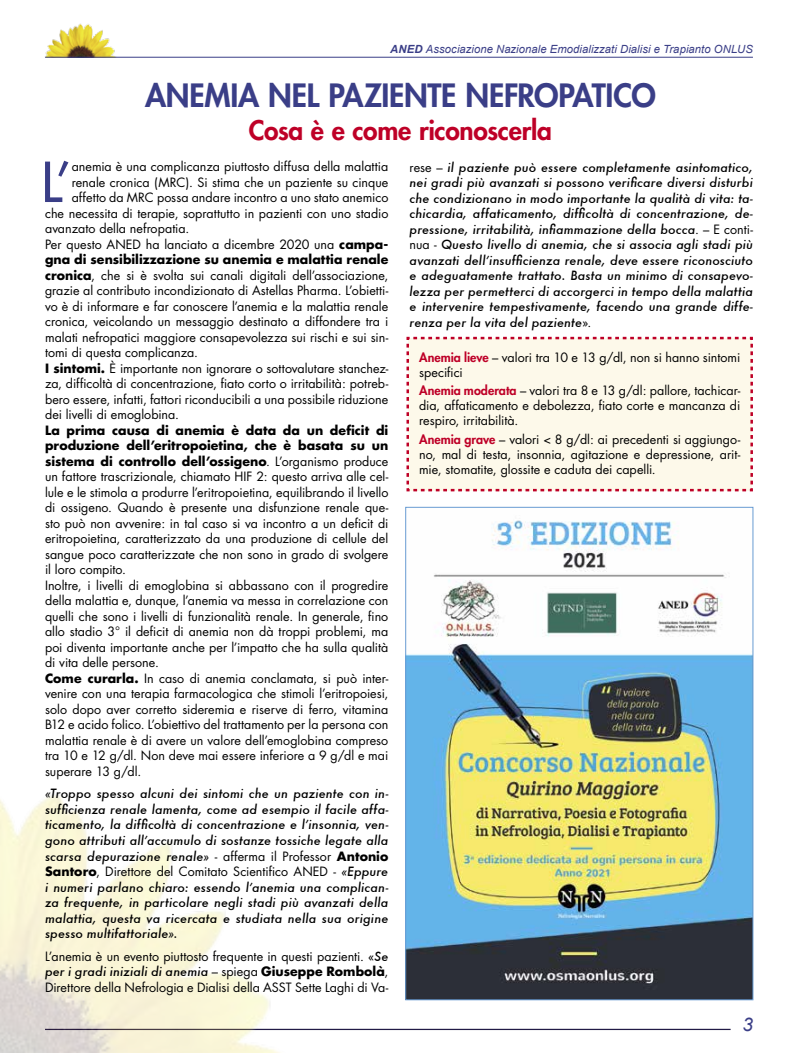
<style>
.page{position:relative;width:798px;height:1053px;background:#fff}
.page>*{position:absolute;margin:0;border:0;box-sizing:border-box;transform-origin:0 0}
.t1{font:53.62px "Futura";color:#3a3e87}
.t2{font:800 31.25px "Futura";letter-spacing:-.01em;color:#3a3e87}
.t3{font:800 26.25px "Futura";letter-spacing:-.01em;color:#be0027}
.t4{font:italic 18.75px "Arial";color:#3a3e87}
.t5{font:12.5px/15.5px "Futura";color:#000;text-align:justify}
.t6{font:italic 500 12.5px/15.5px "Futura";letter-spacing:.01em;color:#000;text-align:justify}
.t7{font:700 12.5px "Futura";letter-spacing:.005em;color:#000}
.t8{font:italic 11.25px "Arial";letter-spacing:.005em;color:#3a3e87}
.s1{font-weight:700}
.s2{font-weight:400;font-style:normal}
.s3{font-weight:700;font-style:normal}
.s4{font-weight:500;font-style:italic}
.s5{font-weight:800;color:#be0027}
</style>
<div class="page">
<img style="left:45px;top:23px;width:74px;height:34px">
<hr style="left:45px;top:57px;width:707px;height:1px;background:#3a3e87">
<hr style="left:45px;top:1028px;width:685px;height:1px;background:#211a46">
<img style="left:0;top:795px;width:316px;height:257px">
<div style="left:406px;top:336px;width:347px;height:156px;background:#fdf9ea"></div>
<img style="left:407px;top:520px;width:344px;height:478px">
<p class="t8" style="left:390px;top:42px;width:364px"><span class="s1">ANED</span> Associazione Nazionale Emodializzati Dialisi e Trapianto ONLUS</p>
<h2 class="t2" style="left:145px;top:76px;width:512px">ANEMIA NEL PAZIENTE NEFROPATICO</h2>
<h3 class="t3" style="left:249px;top:114px;width:305px">Cosa è e come riconoscerla</h3>
<h1 class="t1" style="left:41px;top:149px;width:32px">L’</h1>
<p class="t5" style="left:72px;top:159px;width:318px">anemia è una complicanza piuttosto diffusa della malattia</p>
<p class="t5" style="left:72px;top:174px;width:318px">renale cronica (MRC). Si stima che un paziente su cinque</p>
<p class="t5" style="left:72px;top:190px;width:318px">affetto da MRC possa andare incontro a uno stato anemico</p>
<p class="t5" style="left:45px;top:205px;width:345px">che necessita di terapie, soprattutto in pazienti con uno stadio</p>
<p class="t5" style="left:45px;top:221px;width:146px">avanzato della nefropatia.</p>
<p class="t5" style="left:45px;top:236px;width:344px">Per questo ANED ha lanciato a dicembre 2020 una <span class="s1">campa-</span></p>
<p class="t7" style="left:45px;top:251px;width:344px">gna di sensibilizzazione su anemia e malattia renale</p>
<p class="t5" style="left:45px;top:267px;width:344px"><span class="s1">cronica</span>, che si è svolta sui canali digitali dell’associazione,</p>
<p class="t5" style="left:45px;top:283px;width:344px">grazie al contributo incondizionato di Astellas Pharma. L’obietti-</p>
<p class="t5" style="left:45px;top:298px;width:344px">vo è di informare e far conoscere l’anemia e la malattia renale</p>
<p class="t5" style="left:45px;top:314px;width:344px">cronica, veicolando un messaggio destinato a diffondere tra i</p>
<p class="t5" style="left:45px;top:329px;width:344px">malati nefropatici maggiore consapevolezza sui rischi e sui sin-</p>
<p class="t5" style="left:45px;top:345px;width:154px">tomi di questa complicanza.</p>
<p class="t5" style="left:45px;top:360px;width:344px"><span class="s1">I sintomi.</span> È importante non ignorare o sottovalutare stanchez-</p>
<p class="t5" style="left:45px;top:376px;width:344px">za, difficoltà di concentrazione, fiato corto o irritabilità: potreb-</p>
<p class="t5" style="left:45px;top:391px;width:344px">bero essere, infatti, fattori riconducibili a una possibile riduzione</p>
<p class="t5" style="left:45px;top:407px;width:135px">dei livelli di emoglobina.</p>
<p class="t5" style="left:45px;top:422px;width:345px;text-align:left"><span class="s1">La prima causa di anemia è data da un deficit di produzione dell’eritropoietina, che è basata su un sistema di controllo dell’ossigeno</span>. L’organismo produce un fattore trascrizionale, chiamato HIF 2: questo arriva alle cel&shy;lule e le stimola a produrre l’eritropoietina, equilibrando il livello di ossigeno. Quando è presente una disfunzione renale que&shy;sto può non avvenire: in tal caso si va incontro a un deficit di eritropoietina, caratterizzato da una produzione di cellule del sangue poco caratterizzate che non sono in grado di svolgere il loro compito.<br>Inoltre, i livelli di emoglobina si abbassano con il progredire della malattia e, dunque, l’anemia va messa in correlazione con quelli che sono i livelli di funzionalità renale. In generale, fino allo stadio 3° il deficit di anemia non dà troppi problemi, ma poi diventa importante anche per l’impatto che ha sulla qualità di vita delle persone.<br><span class="s1">Come curarla.</span> In caso di anemia conclamata, si può inter&shy;venire con una terapia farmacologica che stimoli l’eritropoiesi, solo dopo aver corretto sideremia e riserve di ferro, vitamina B12 e acido folico. L’obiettivo del trattamento per la persona con malattia renale è di avere un valore dell’emoglobina compreso tra 10 e 12 g/dl. Non deve mai essere inferiore a 9 g/dl e mai superare 13 g/dl.</p>
<p class="t6" style="left:45px;top:785px;width:345px">«Troppo spesso alcuni dei sintomi che un paziente con in&shy;sufficienza renale lamenta, come ad esempio il facile affa&shy;ticamento, la difficoltà di concentrazione e l’insonnia, ven&shy;gono attributi all’accumulo di sostanze tossiche legate alla scarsa depurazione renale» <span class="s2">- afferma il Professor</span> <span class="s3">Antonio Santoro</span><span class="s2">, Direttore del Comitato Scientifico ANED -</span> «Eppure i numeri parlano chiaro: essendo l’anemia una complican&shy;za frequente, in particolare negli stadi più avanzati della malattia, questa va ricercata e studiata nella sua origine spesso multifattoriale».</p>
<p class="t5" style="left:45px;top:948px;width:344px">L’anemia è un evento piuttosto frequente in questi pazienti. «<span class="s4">Se per i gradi iniziali di anemia</span> – spiega <span class="s1">Giuseppe Rombolà</span>, Direttore della Nefrologia e Dialisi della ASST Sette Laghi di Va-</p>
<p class="t6" style="left:409px;top:159px;width:345px"><span class="s2">rese –</span> il paziente può essere completamente asintomatico, nei gradi più avanzati si possono verificare diversi disturbi che condizionano in modo importante la qualità di vita: ta&shy;chicardia, affaticamento, difficoltà di concentrazione, de&shy;pressione, irritabilità, infiammazione della bocca<span class="s2">. – E conti&shy;nua -</span> Questo livello di anemia, che si associa agli stadi più avanzati dell’insufficienza renale, deve essere riconosciuto e adeguatamente trattato. Basta un minimo di consapevo&shy;lezza per permetterci di accorgerci in tempo della malattia e intervenire tempestivamente, facendo una grande diffe&shy;renza per la vita del paziente<span class="s2">».</span></p>
<p class="t5" style="left:419px;top:349px;width:322px;line-height:15px"><span class="s5">Anemia lieve</span> – valori tra 10 e 13 g/dl, non si hanno sintomi specifici</p>
<p class="t5" style="left:419px;top:383px;width:322px;line-height:15px"><span class="s5">Anemia moderata</span> – valori tra 8 e 13 g/dl: pallore, tachicar&shy;dia, affaticamento e debolezza, fiato corte e mancanza di respiro, irritabilità.</p>
<p class="t5" style="left:419px;top:432px;width:322px;line-height:15px"><span class="s5">Anemia grave</span> – valori &lt; 8 g/dl: ai precedenti si aggiungo&shy;no, mal di testa, insonnia, agitazione e depressione, arit&shy;mie, stomatite, glossite e caduta dei capelli.</p>
<h3 class="t4" style="left:742px;top:1012px;width:12px">3</h3>
</div>
